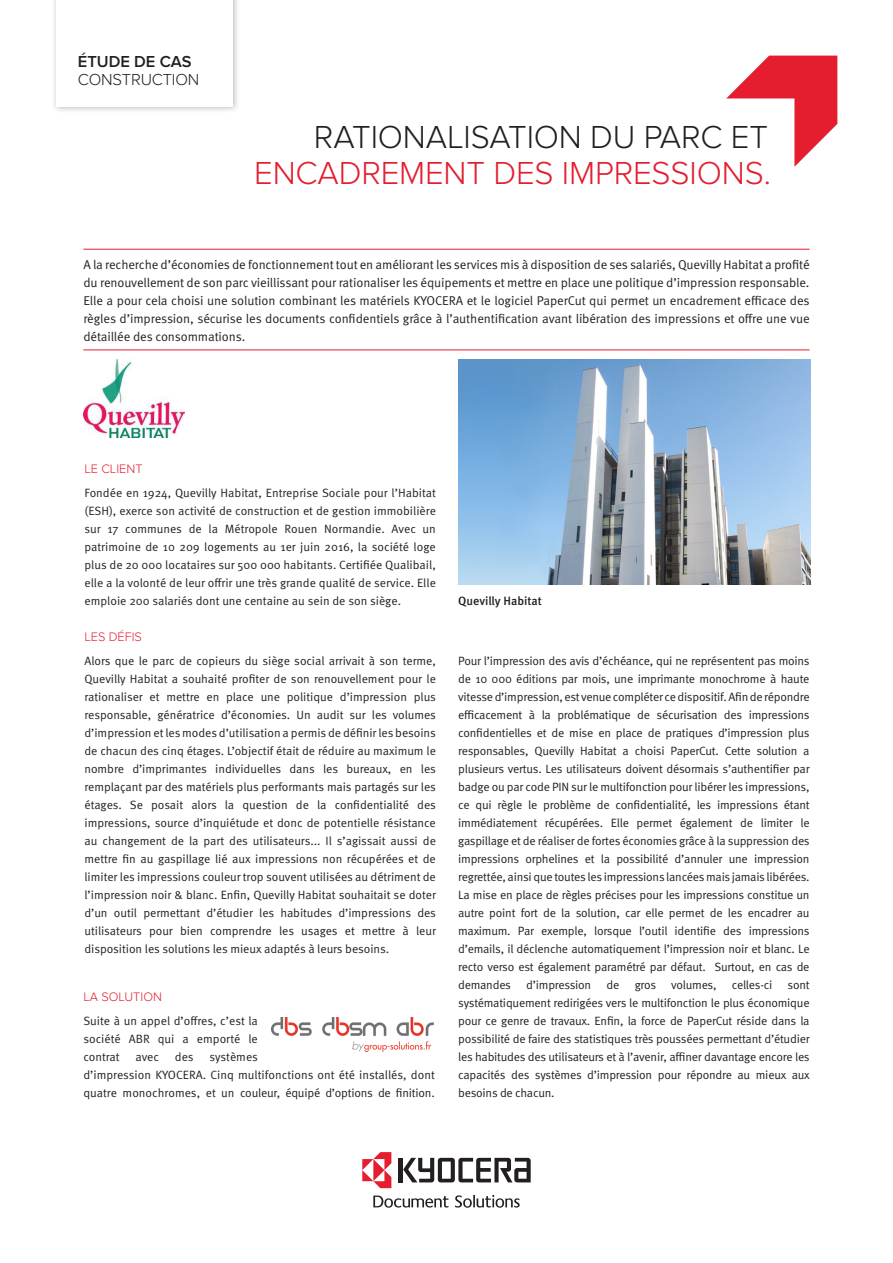
<style>
.page{position:relative;width:893px;height:1263px;background:#fff}
.page>*{position:absolute;margin:0;border:0;box-sizing:border-box;transform-origin:0 0}
.t1{font:300 33px "Proxima Nova";letter-spacing:-.005em;color:#e41d2f}
.t2{font:300 33px "Proxima Nova";letter-spacing:-.005em;color:#231f20}
.t3{font:300 16.5px "Proxima Nova";letter-spacing:-.01em;color:#231f20}
.t4{font:600 16.5px "Proxima Nova";color:#231f20}
.text{font:12.75px/18px "Meta Pro Norm";letter-spacing:-.01em;color:#231f20;text-align:justify}
.titre{font:300 12.75px "Proxima Nova";color:#e41d2f}
.text-2{font:12px/18px "Meta Pro Norm";letter-spacing:-.01em;color:#231f20;text-align:justify}
.titre-2{font:12px/18px "Meta Pro Norm";color:#231f20;text-align:justify}
.attribue_photo{font:500 12px "Meta Pro";color:#231f20}
.text-3{font:12px "Meta Pro Norm";letter-spacing:-.03em;color:#231f20}
</style>
<div class="page">
<img style="left:83px;top:360px;width:101px;height:78px">
<img style="left:458px;top:360px;width:353px;height:225px">
<svg style="left:726px;top:56px;width:111px;height:111px"></svg>
<div style="left:51px;top:0;width:189px;height:113px;background:#231f20;opacity:.3"></div>
<div style="left:56px;top:0;width:176px;height:107px;background:#fff"></div>
<hr style="left:399px;top:1158px;width:4px;height:24px;background:#231f20">
<svg style="left:403px;top:1158px;width:128px;height:24px"></svg>
<svg style="left:455px;top:1195px;width:65px;height:13px"></svg>
<svg style="left:373px;top:1195px;width:75px;height:13px"></svg>
<svg style="left:362px;top:1152px;width:29px;height:36px"></svg>
<hr style="left:83px;top:249px;width:727px;height:1px;background:#e41d2f">
<hr style="left:83px;top:349px;width:727px;height:1px;background:#e41d2f">
<img style="left:272px;top:1017px;width:161px;height:36px">
<p class="t4" style="left:78px;top:52px;width:115px">ÉTUDE DE CAS</p>
<p class="t3" style="left:78px;top:70px;width:123px">CONSTRUCTION</p>
<p class="t2" style="left:314px;top:118px;width:456px">RATIONALISATION DU PARC ET</p>
<p class="t1" style="left:254px;top:154px;width:518px">ENCADREMENT DES IMPRESSIONS.</p>
<p class="text" style="left:83px;top:254px;width:728px">A la recherche d’économies de fonctionnement tout en améliorant les services mis à disposition de ses salariés, Quevilly Habitat a profité du renouvellement de son parc vieillissant pour rationaliser les équipements et mettre en place une politique d’impression responsable.<br>Elle a pour cela choisi une solution combinant les matériels KYOCERA et le logiciel PaperCut qui permet un encadrement efficace des règles d’impression, sécurise les documents confidentiels grâce à l’authentification avant libération des impressions et offre une vue détaillée des consommations.</p>
<p class="titre" style="left:84px;top:461px;width:60px">LE CLIENT</p>
<p class="titre-2" style="left:84px;top:483px;width:353px">Fondée en 1924, Quevilly Habitat, Entreprise Sociale pour l’Habitat (ESH), exerce son activité de construction et de gestion immobilière sur 17 communes de la Métropole Rouen Normandie. Avec un patrimoine de 10 209 logements au 1er juin 2016, la société loge plus de 20 000 locataires sur 500 000 habitants. Certifiée Qualibail, elle a la volonté de leur offrir une très grande qualité de service. Elle emploie 200 salariés dont une centaine au sein de son siège.</p>
<p class="titre" style="left:84px;top:629px;width:59px">LES DÉFIS</p>
<p class="text-2" style="left:84px;top:651px;width:353px">Alors que le parc de copieurs du siège social arrivait à son terme, Quevilly Habitat a souhaité profiter de son renouvellement pour le rationaliser et mettre en place une politique d’impression plus responsable, génératrice d’économies. Un audit sur les volumes d’impression et les modes d’utilisation a permis de définir les besoins de chacun des cinq étages. L’objectif était de réduire au maximum le nombre d’imprimantes individuelles dans les bureaux, en les remplaçant par des matériels plus performants mais partagés sur les étages. Se posait alors la question de la confidentialité des impressions, source d’inquiétude et donc de potentielle résistance au changement de la part des utilisateurs... Il s’agissait aussi de mettre fin au gaspillage lié aux impressions non récupérées et de limiter les impressions couleur trop souvent utilisées au détriment de l’impression noir &amp; blanc. Enfin, Quevilly Habitat souhaitait se doter d’un outil permettant d’étudier les habitudes d’impressions des utilisateurs pour bien comprendre les usages et mettre à leur disposition les solutions les mieux adaptés à leurs besoins.</p>
<p class="titre" style="left:83px;top:989px;width:80px">LA SOLUTION</p>
<p class="text-2" style="left:83px;top:1011px;width:176px">Suite à un appel d’offres, c’est la société ABR qui a emporté le contrat</p>
<p class="text-2" style="left:83px;top:1047px;width:353px;text-align:left;text-indent:126px">systèmes<br>d’impression KYOCERA. Cinq multifonctions ont été installés, dont quatre monochromes, et un couleur, équipé d’options de finition.</p>
<p class="text-2" style="left:135px;top:1047px;width:25px">avec</p>
<p class="text-2" style="left:175px;top:1047px;width:20px">des</p>
<p class="attribue_photo" style="left:458px;top:591px;width:85px">Quevilly Habitat</p>
<p class="text-2" style="left:458px;top:651px;width:353px">Pour l’impression des avis d’échéance, qui ne représentent pas moins de 10 000 éditions par mois, une imprimante monochrome à haute vitesse d’impression, est venue compléter ce dispositif. Afin de répondre efficacement à la problématique de sécurisation des impressions confidentielles et de mise en place de pratiques d’impression plus responsables, Quevilly Habitat a choisi PaperCut. Cette solution a plusieurs vertus. Les utilisateurs doivent désormais s’authentifier par badge ou par code PIN sur le multifonction pour libérer les impressions, ce qui règle le problème de confidentialité, les impressions étant immédiatement récupérées. Elle permet également de limiter le gaspillage et de réaliser de fortes économies grâce à la suppression des impressions orphelines et la possibilité d’annuler une impression regrettée, ainsi que toutes les impressions lancées mais jamais libérées.<br>La mise en place de règles précises pour les impressions constitue un autre point fort de la solution, car elle permet de les encadrer au maximum. Par exemple, lorsque l’outil identifie des impressions d’emails, il déclenche automatiquement l’impression noir et blanc. Le recto verso est également paramétré par défaut. Surtout, en cas de demandes</p>
<p class="text-2" style="left:526px;top:975px;width:67px">d’impression</p>
<p class="text-2" style="left:607px;top:975px;width:14px">de</p>
<p class="text-2" style="left:635px;top:975px;width:23px">gros</p>
<p class="text-2" style="left:671px;top:975px;width:47px">volumes,</p>
<p class="text-3" style="left:732px;top:975px;width:42px">celles-ci</p>
<p class="text-2" style="left:458px;top:975px;width:353px;text-indent:329px">sont systématiquement redirigées vers le multifonction le plus économique pour ce genre de travaux. Enfin, la force de PaperCut réside dans la possibilité de faire des statistiques très poussées permettant d’étudier les habitudes des utilisateurs et à l’avenir, affiner davantage encore les capacités des systèmes d’impression pour répondre au mieux aux besoins de chacun.</p>
</div>
